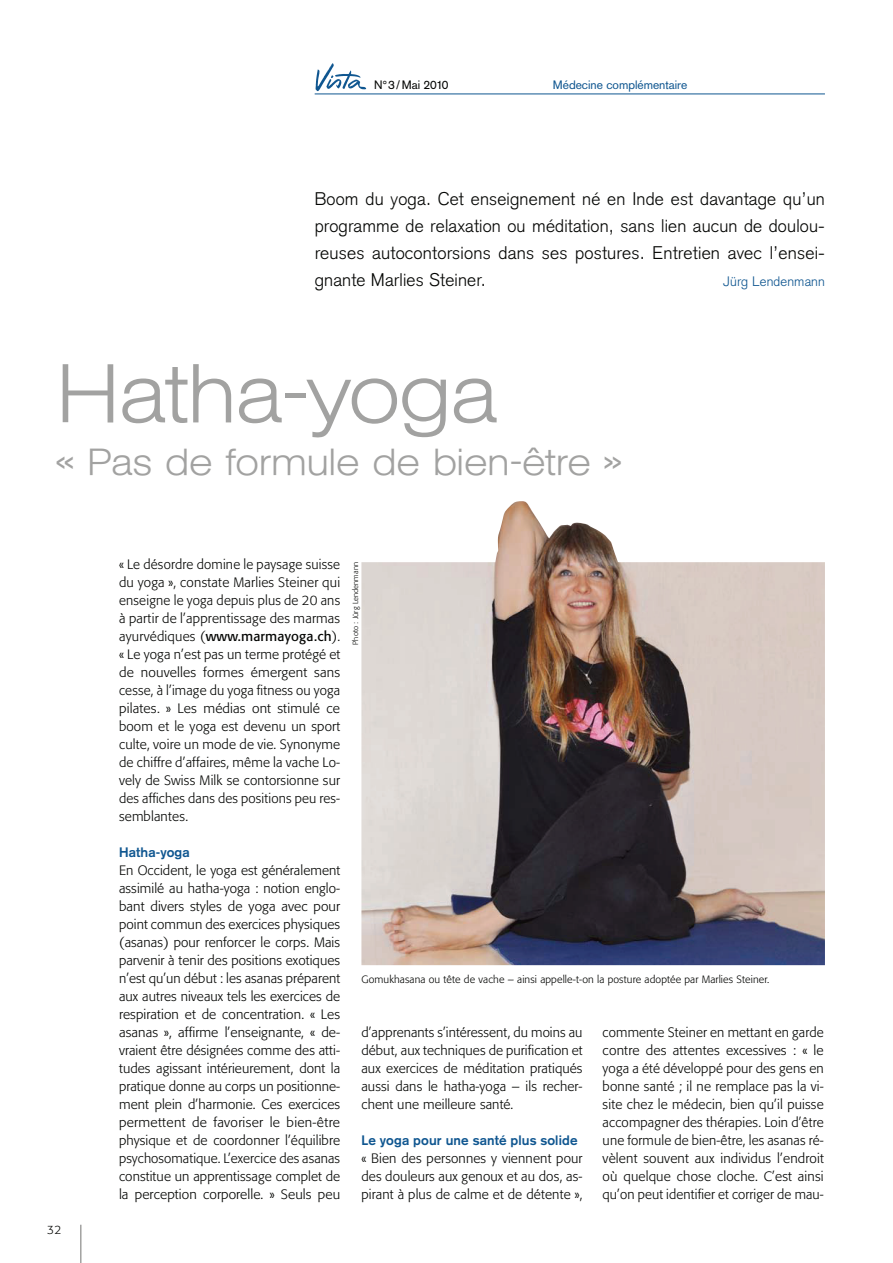
<style>
.page{position:relative;width:893px;height:1263px;background:#fff}
.page>*{position:absolute;margin:0;border:0;box-sizing:border-box;transform-origin:0 0}
.t1{font:300 expanded 82.5px "AK12";letter-spacing:-.015em;color:#a2a2a1}
.t2{font:300 expanded 37.5px "AK12";color:#a2a2a1}
.t3{font:300 18px/27px "Akzidenz Grotesk";letter-spacing:.01em;color:#040503;text-align:justify}
.t4{font:300 13.5px/18px "Formata BQ";letter-spacing:.01em;color:#040503;text-align:justify}
.t5{font:700 13.5px "Akzidenz Grotesk";letter-spacing:.01em;color:#0f5690}
.t6{font:300 13.5px "Akzidenz Grotesk";letter-spacing:.01em;color:#0f5690}
.t7{font:12px "Akzidenz Grotesk";color:#0f5690}
.t8{font:12px "Akzidenz Grotesk";color:#040503}
.t9{font:300 12px "Formata BQ";color:#040503}
.t10{font:300 10.5px "Formata BQ";letter-spacing:.01em;color:#040503}
.t11{font:300 7.5px "Formata BQ";letter-spacing:.01em;color:#040503}
.s1{font-weight:400}
</style>
<div class="page">
<hr style="left:80px;top:1225px;width:2px;height:38px;background:#a2a2a1">
<img style="left:361px;top:501px;width:464px;height:464px">
<img style="left:315px;top:63px;width:52px;height:29px">
<hr style="left:315px;top:94px;width:510px;height:1px;background:#0f5690">
<p class="t8" style="left:374px;top:81px;width:76px">N° 3 / Mai 2010</p>
<p class="t7" style="left:553px;top:81px;width:136px">Médecine complémentaire</p>
<h3 class="t3" style="left:315px;top:187px;width:512px">Boom du yoga. Cet enseignement né en Inde est davantage qu’un programme de relaxation ou méditation, sans lien aucun de doulou&shy;reuses autocontorsions dans ses postures. Entretien avec l’ensei&shy;gnante Marlies Steiner.</h3>
<p class="t6" style="left:723px;top:276px;width:103px">Jürg Lendenmann</p>
<h1 class="t1" style="left:55px;top:364px;width:443px">Hatha-yoga</h1>
<h2 class="t2" style="left:55px;top:448px;width:568px">« Pas de formule de bien-être »</h2>
<p class="t9" style="left:47px;top:1224px;width:16px">32</p>
<p class="t4" style="left:119px;top:556px;width:223px">« Le désordre domine le paysage suisse du yoga », constate Marlies Steiner qui enseigne le yoga depuis plus de 20 ans à partir de l’apprentissage des marmas ayurvédiques (<span class="s1">www.marmayoga.ch</span>). « Le yoga n’est pas un terme protégé et de nouvelles formes émergent sans cesse, à l’image du yoga fitness ou yoga pilates. » Les médias ont stimulé ce boom et le yoga est devenu un sport culte, voire un mode de vie. Synonyme de chiffre d’affaires, même la vache Lo&shy;vely de Swiss Milk se contorsionne sur des affiches dans des positions peu res&shy;semblantes.</p>
<p class="t5" style="left:119px;top:847px;width:72px">Hatha-yoga</p>
<p class="t4" style="left:119px;top:862px;width:223px">En Occident, le yoga est généralement assimilé au hatha-yoga : notion englo&shy;bant divers styles de yoga avec pour point commun des exercices physiques (asanas) pour renforcer le corps. Mais parvenir à tenir des positions exotiques n’est qu’un début : les asanas préparent aux autres niveaux tels les exercices de respiration et de concentration. « Les asanas », affirme l’enseignante, « de&shy;vraient être désignées comme des atti&shy;tudes agissant intérieurement, dont la pratique donne au corps un positionne&shy;ment plein d’harmonie. Ces exercices permettent de favoriser le bien-être physique et de coordonner l’équilibre psychosomatique. L’exercice des asanas constitue un apprentissage complet de la perception corporelle. » Seuls peu</p>
<p class="t11" style="left:352px;top:645px;width:84px;rotate:-90deg">Photo : Jürg Lendenmann</p>
<p class="t10" style="left:361px;top:975px;width:409px">Gomukhasana ou tête de vache – ainsi appelle-t-on la posture adoptée par Marlies Steiner.</p>
<p class="t4" style="left:361px;top:1024px;width:223px">d’apprenants s’intéressent, du moins au début, aux techniques de purification et aux exercices de méditation pratiqués aussi dans le hatha-yoga – ils recher&shy;chent une meilleure santé.</p>
<p class="t5" style="left:361px;top:1135px;width:218px">Le yoga pour une santé plus solide</p>
<p class="t4" style="left:361px;top:1150px;width:223px">« Bien des personnes y viennent pour des douleurs aux genoux et au dos, as&shy;pirant à plus de calme et de détente »,</p>
<p class="t4" style="left:603px;top:1024px;width:223px">commente Steiner en mettant en garde contre des attentes excessives : « le yoga a été développé pour des gens en bonne santé ; il ne remplace pas la vi&shy;site chez le médecin, bien qu’il puisse accompagner des thérapies. Loin d’être une formule de bien-être, les asanas ré&shy;vèlent souvent aux individus l’endroit où quelque chose cloche. C’est ainsi qu’on peut identifier et corriger de mau-</p>
</div>
